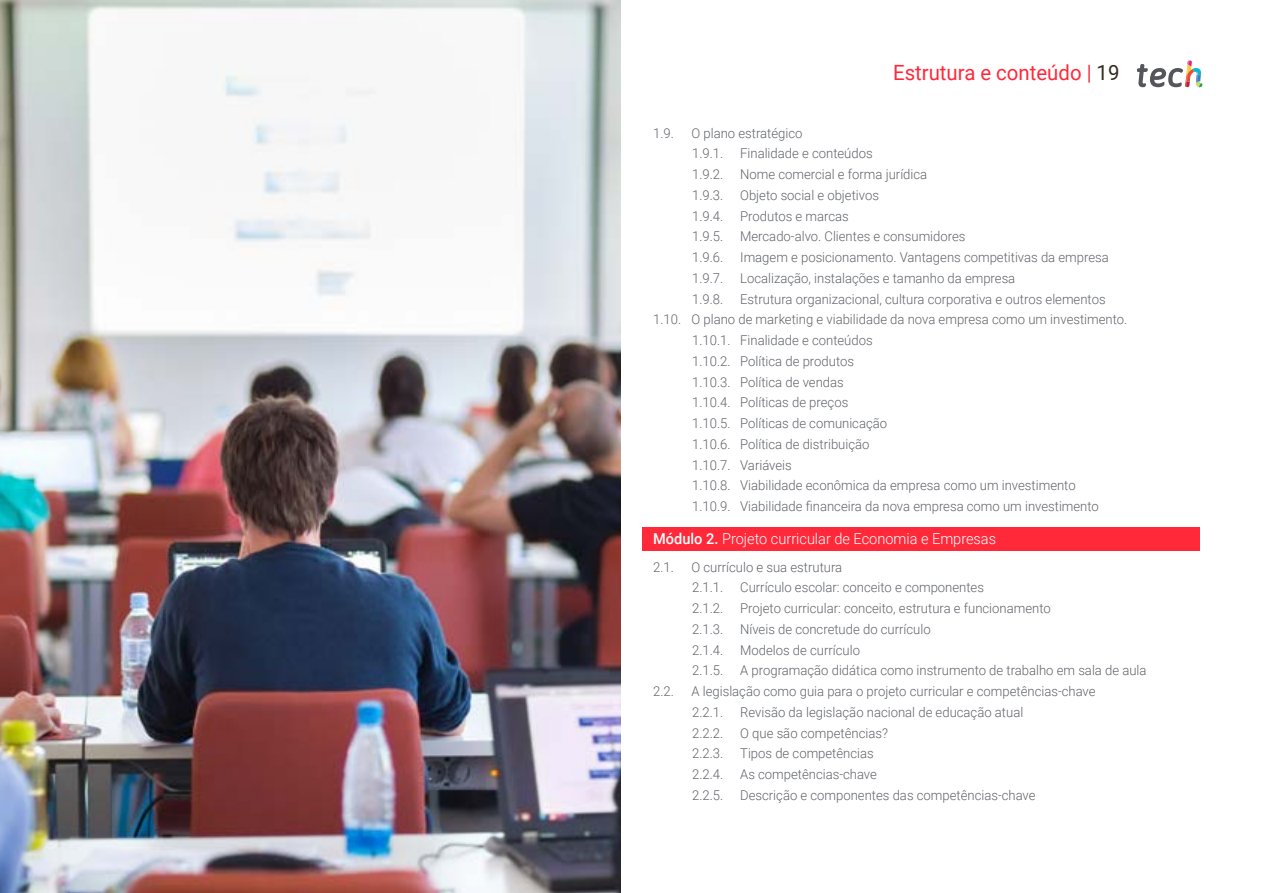
<style>
.page{position:relative;width:1263px;height:893px;background:#fff}
.page>*{position:absolute;margin:0;border:0;box-sizing:border-box;transform-origin:0 0}
.t1{font:21px "Roboto";color:#ff293a}
.t2{font:300 15px "Roboto";color:#fff}
.t3{font:300 13.5px/20.7px "Roboto";color:#61646a}
.s1{color:#332d20}
.s2{font-weight:500}
</style>
<div class="page">
<div style="left:642px;top:527px;width:557px;height:23px;background:#ff293a"></div>
<img style="left:0;top:0;width:621px;height:893px">
<svg style="left:1137px;top:61px;width:65px;height:27px"></svg>
<h1 class="t1" style="left:893px;top:57px;width:228px">Estrutura e conteúdo | <span class="s1">19</span></h1>
<p class="t3" style="left:653px;top:122px;width:22px">1.9.</p>
<p class="t3" style="left:691px;top:122px;width:112px">O plano estratégico</p>
<p class="t3" style="left:692px;top:143px;width:182px">1.9.1. Finalidade e conteúdos</p>
<p class="t3" style="left:692px;top:164px;width:237px">1.9.2. Nome comercial e forma jurídica</p>
<p class="t3" style="left:692px;top:184px;width:188px">1.9.3. Objeto social e objetivos</p>
<p class="t3" style="left:692px;top:205px;width:158px">1.9.4. Produtos e marcas</p>
<p class="t3" style="left:692px;top:226px;width:275px">1.9.5. Mercado-alvo. Clientes e consumidores</p>
<p class="t3" style="left:692px;top:247px;width:418px">1.9.6. Imagem e posicionamento. Vantagens competitivas da empresa</p>
<p class="t3" style="left:692px;top:267px;width:325px">1.9.7. Localização, instalações e tamanho da empresa</p>
<p class="t3" style="left:692px;top:288px;width:415px">1.9.8. Estrutura organizacional, cultura corporativa e outros elementos</p>
<p class="t3" style="left:653px;top:309px;width:476px">1.10. O plano de marketing e viabilidade da nova empresa como um investimento.</p>
<p class="t3" style="left:692px;top:330px;width:182px">1.10.1. Finalidade e conteúdos</p>
<p class="t3" style="left:692px;top:350px;width:163px">1.10.2. Política de produtos</p>
<p class="t3" style="left:692px;top:371px;width:153px">1.10.3. Política de vendas</p>
<p class="t3" style="left:692px;top:392px;width:158px">1.10.4. Políticas de preços</p>
<p class="t3" style="left:692px;top:413px;width:196px">1.10.5. Políticas de comunicação</p>
<p class="t3" style="left:692px;top:433px;width:179px">1.10.6. Política de distribuição</p>
<p class="t3" style="left:692px;top:454px;width:101px">1.10.7. Variáveis</p>
<p class="t3" style="left:692px;top:475px;width:385px">1.10.8. Viabilidade econômica da empresa como um investimento</p>
<p class="t3" style="left:692px;top:496px;width:408px">1.10.9. Viabilidade financeira da nova empresa como um investimento</p>
<p class="t2" style="left:653px;top:529px;width:344px"><span class="s2">Módulo 2.</span> Projeto curricular de Economia e Empresas</p>
<p class="t3" style="left:653px;top:556px;width:22px">2.1.</p>
<p class="t3" style="left:691px;top:556px;width:457px">O currículo e sua estrutura<br>2.1.1. Currículo escolar: conceito e componentes<br>2.1.2. Projeto curricular: conceito, estrutura e funcionamento<br>2.1.3. Níveis de concretude do currículo<br>2.1.4. Modelos de currículo<br>2.1.5. A programação didática como instrumento de trabalho em sala de aula</p>
<p class="t3" style="left:653px;top:680px;width:22px">2.2.</p>
<p class="t3" style="left:691px;top:680px;width:406px">A legislação como guia para o projeto curricular e competências-chave 2.2.1. Revisão da legislação nacional de educação atual<br>2.2.2. O que são competências?<br>2.2.3. Tipos de competências<br>2.2.4. As competências-chave<br>2.2.5. Descrição e componentes das competências-chave</p>
</div>
